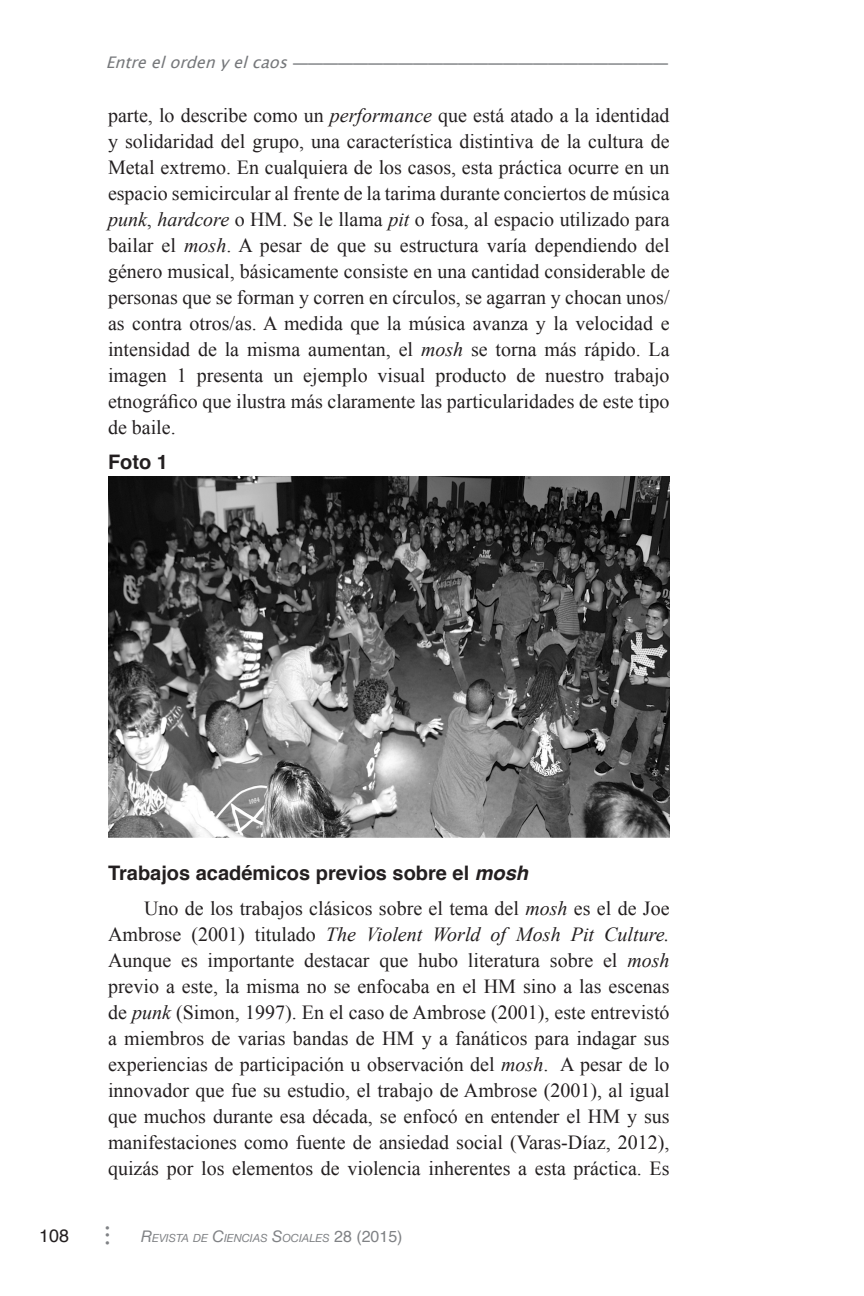
<style>
.page{position:relative;width:864px;height:1296px;background:#fff}
.page>*{position:absolute;margin:0;border:0;box-sizing:border-box;transform-origin:0 0}
.t1{font:30px "Times";color:#808285}
.t2{font:20px/26px "Times New Roman";color:#231f20;text-align:justify}
.Heading_2{font:700 20px "Helvetica";color:#231f20}
.t3{font:18px "Helvetica";color:#231f20}
.t4{font:italic 16px "Lucida Grande";color:#76787b}
.t5{font:italic 11.2px "Helvetica Neue";color:#808285}
.s1{font-style:italic}
.s2{font-size:16px}
.s3{font-family:"Helvetica";font-style:normal;font-size:16px}
</style>
<div class="page">
<img style="left:108px;top:476px;width:562px;height:361px">
<p class="t4" style="left:106px;top:54px;width:191px">Entreelordenyelcaos</p>
<p class="t2" style="left:108px;top:102px;width:563px">parte, lo describe como un <span class="s1">performance</span> que está atado a la identidad y solidaridad del grupo, una característica distintiva de la cultura de Metal extremo. En cualquiera de los casos, esta práctica ocurre en un espacio semicircular al frente de la tarima durante conciertos de música <span class="s1">punk</span>, <span class="s1">hardcore</span> o HM. Se le llama <span class="s1">pit</span> o fosa, al espacio utilizado para bailar el <span class="s1">mosh</span>. A pesar de que su estructura varía dependiendo del género musical, básicamente consiste en una cantidad considerable de personas que se forman y corren en círculos, se agarran y chocan unos/ as contra otros/as. A medida que la música avanza y la velocidad e intensidad de la misma aumentan, el <span class="s1">mosh</span> se torna más rápido. La imagen 1 presenta un ejemplo visual producto de nuestro trabajo etnográfico que ilustra más claramente las particularidades de este tipo de baile.</p>
<p class="Heading_2" style="left:108px;top:446px;width:61px">Foto 1</p>
<h1 class="t1" style="left:293px;top:23px;width:376px">_________________________</h1>
<p class="Heading_2" style="left:108px;top:857px;width:422px">Trabajos académicos previos sobre el <span class="s1">mosh</span></p>
<p class="t2" style="left:108px;top:895px;width:563px;text-indent:36px">Uno de los trabajos clásicos sobre el tema del <span class="s1">mosh</span> es el de Joe Ambrose (2001) titulado <span class="s1">The Violent World of Mosh Pit Culture.<br></span>Aunque es importante destacar que hubo literatura sobre el <span class="s1">mosh </span>previo a este, la misma no se enfocaba en el HM sino a las escenas de <span class="s1">punk</span> (Simon, 1997). En el caso de Ambrose (2001), este entrevistó a miembros de varias bandas de HM y a fanáticos para indagar sus experiencias de participación u observación del <span class="s1">mosh</span>. A pesar de lo innovador que fue su estudio, el trabajo de Ambrose (2001), al igual que muchos durante esa década, se enfocó en entender el HM y sus manifestaciones como fuente de ansiedad social (Varas-Díaz, 2012), quizás por los elementos de violencia inherentes a esta práctica. Es</p>
<p class="t3" style="left:39px;top:1221px;width:32px">108</p>
<p class="t5" style="left:141px;top:1230px;width:263px"><span class="s2">R</span>EVISTA DE <span class="s2">C</span>IENCIAS <span class="s2">S</span>OCIALES <span class="s3">28 (2015)</span></p>
</div>
